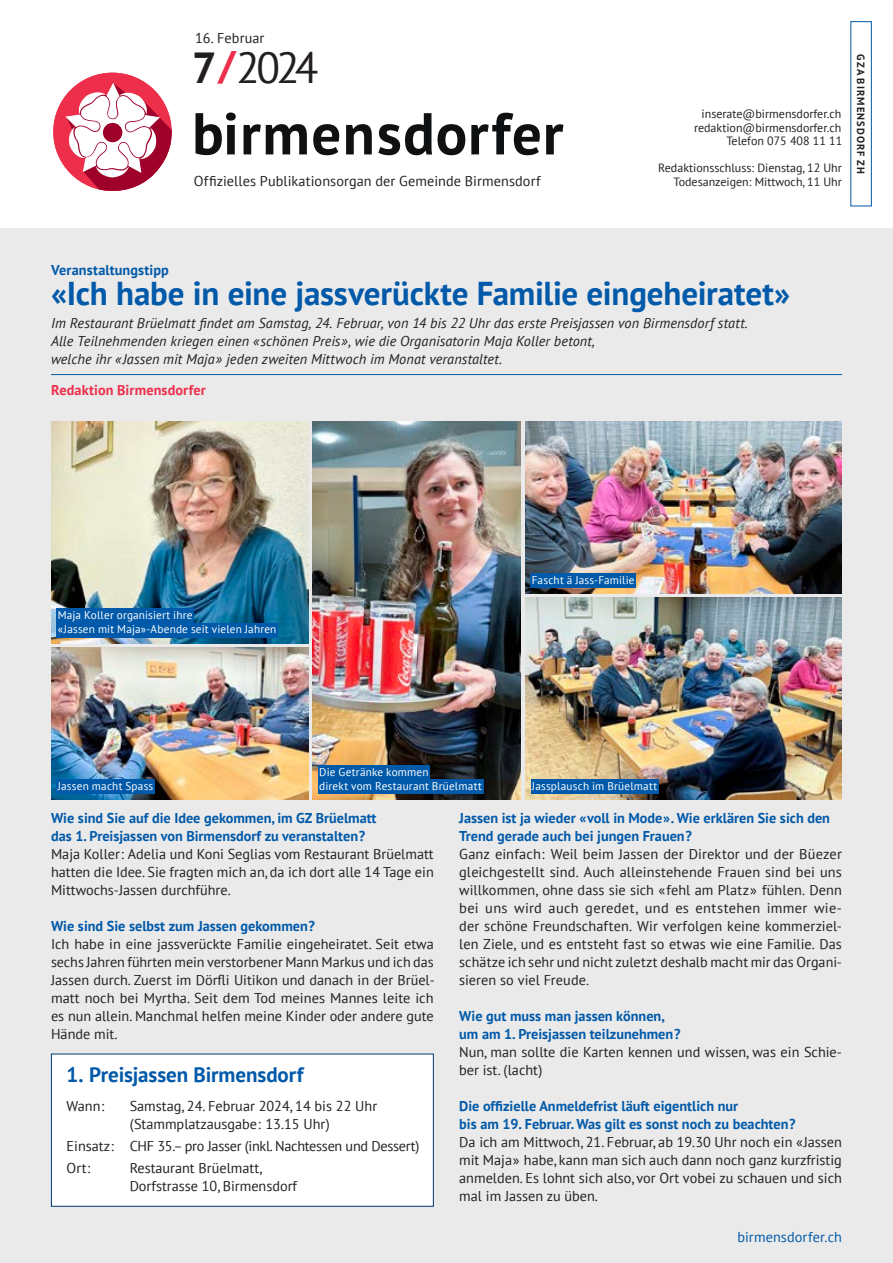
<style>
.page{position:relative;width:893px;height:1263px;background:#eaeaea}
.page>*{position:absolute;margin:0;border:0;box-sizing:border-box;transform-origin:0 0}
.t1{font:43.35px "PT Sans";color:#231f20}
.t2{font:700 33px "PT Sans";letter-spacing:-.005em;color:#0159a9}
.t3{font:700 21px "PT Sans";letter-spacing:-.005em;color:#0159a9}
.t4{font:14.25px/18px "PT Sans";color:#231f20;text-align:justify}
.t5{font:700 14.25px/18px "PT Sans";color:#0159a9}
.t6{font:italic 14.25px/18px "PT Sans";letter-spacing:.005em;color:#231f20}
.t7{font:14.25px/22.2px "PT Sans";letter-spacing:-.02em;color:#231f20}
.t8{font:700 14.25px "PT Sans";letter-spacing:.01em;color:#ee2f4c}
.t9{font:14.25px "PT Sans";letter-spacing:.005em;color:#0159a9}
.t10{font:12px/13.5px "PT Sans";color:#231f20;text-align:right}
.t11{font:11.25px/14.2px "PT Sans";letter-spacing:.015em;color:#fff}
.t12{font:700 10.5px "PT Sans";letter-spacing:.1em;color:#231f20}
.s1{font-weight:700}
.s2{font-weight:700;color:#ee2f4c}
</style>
<div class="page">
<div style="left:0;top:0;width:893px;height:228px;background:#fff"></div>
<div style="left:850px;top:21px;width:22px;height:185px;border:1px solid #0159a9"></div>
<svg style="left:196px;top:113px;width:40px;height:42px"></svg>
<svg style="left:244px;top:124px;width:63px;height:30px"></svg>
<svg style="left:313px;top:124px;width:26px;height:31px"></svg>
<svg style="left:346px;top:124px;width:26px;height:30px"></svg>
<svg style="left:378px;top:113px;width:54px;height:42px"></svg>
<svg style="left:438px;top:124px;width:27px;height:31px"></svg>
<svg style="left:471px;top:113px;width:69px;height:42px"></svg>
<svg style="left:546px;top:124px;width:17px;height:30px"></svg>
<div style="left:53px;top:73px;width:119px;height:118px;background:#ee2f4c;border-radius:50%"></div>
<svg style="left:66px;top:82px;width:106px;height:109px"></svg>
<hr style="left:51px;top:374px;width:791px;height:1px;background:#0159a9">
<div style="left:51px;top:1054px;width:382px;height:152px;background:#fff"></div>
<img style="left:51px;top:421px;width:257px;height:222px">
<img style="left:312px;top:421px;width:209px;height:378px">
<img style="left:525px;top:421px;width:317px;height:173px">
<img style="left:525px;top:598px;width:317px;height:201px">
<img style="left:51px;top:647px;width:257px;height:152px">
<div style="left:57px;top:608px;width:137px;height:15px;background:#0159a9"></div>
<div style="left:57px;top:623px;width:221px;height:14px;background:#0159a9"></div>
<div style="left:318px;top:765px;width:112px;height:15px;background:#0159a9"></div>
<div style="left:318px;top:779px;width:165px;height:15px;background:#0159a9"></div>
<div style="left:531px;top:573px;width:105px;height:15px;background:#0159a9"></div>
<div style="left:531px;top:779px;width:127px;height:15px;background:#0159a9"></div>
<div style="left:57px;top:779px;width:98px;height:15px;background:#0159a9"></div>
<p class="t4" style="left:195px;top:28px;width:71px">16. Februar</p>
<h1 class="t1" style="left:192px;top:40px;width:128px"><span class="s1">7</span><span class="s2">/</span>2024</h1>
<p class="t10" style="left:694px;top:107px;width:150px">inserate@birmensdorfer.ch redaktion@birmensdorfer.ch<br>Telefon 075 408 11 11</p>
<p class="t10" style="left:658px;top:161px;width:185px">Redaktionsschluss: Dienstag, 12 Uhr</p>
<p class="t4" style="left:194px;top:171px;width:348px">Offizielles Publikationsorgan der Gemeinde Birmensdorf</p>
<p class="t10" style="left:674px;top:175px;width:170px">Todesanzeigen: Mittwoch, 11 Uhr</p>
<p class="t12" style="left:868px;top:54px;width:121px;rotate:90deg">GZA BIRMENSDORF ZH</p>
<p class="t5" style="left:51px;top:261px;width:119px">Veranstaltungstipp</p>
<h2 class="t2" style="left:51px;top:272px;width:741px">«Ich habe in eine jassverückte Familie eingeheiratet»</h2>
<p class="t6" style="left:51px;top:313px;width:698px">Im Restaurant Brüelmatt findet am Samstag, 24. Februar, von 14 bis 22 Uhr das erste Preisjassen von Birmensdorf statt.<br>Alle Teilnehmenden kriegen einen «schönen Preis», wie die Organisatorin Maja Koller betont,<br>welche ihr «Jassen mit Maja» jeden zweiten Mittwoch im Monat veranstaltet.</p>
<p class="t8" style="left:51px;top:381px;width:156px">Redaktion Birmensdorfer</p>
<p class="t11" style="left:58px;top:608px;width:220px">Maja Koller organisiert ihre<br>«Jassen mit Maja»-Abende seit vielen Jahren</p>
<p class="t11" style="left:532px;top:573px;width:104px">Fascht ä Jass-Familie</p>
<p class="t11" style="left:319px;top:764px;width:164px">Die Getränke kommen<br>direkt vom Restaurant Brüelmatt</p>
<p class="t11" style="left:58px;top:778px;width:97px">Jassen macht Spass</p>
<p class="t11" style="left:532px;top:778px;width:127px">Jassplausch im Brüelmatt</p>
<p class="t5" style="left:51px;top:809px;width:327px">Wie sind Sie auf die Idee gekommen, im GZ Brüelmatt das 1. Preisjassen von Birmensdorf zu veranstalten?</p>
<p class="t4" style="left:51px;top:845px;width:384px">Maja Koller: Adelia und Koni Seglias vom Restaurant Brüelmatt hatten die Idee. Sie fragten mich an, da ich dort alle 14 Tage ein Mittwochs-Jassen durchführe.</p>
<p class="t5" style="left:51px;top:917px;width:265px">Wie sind Sie selbst zum Jassen gekommen?</p>
<p class="t4" style="left:51px;top:935px;width:385px">Ich habe in eine jassverückte Familie eingeheiratet. Seit etwa sechs Jahren führten mein verstorbener Mann Markus und ich das Jassen durch. Zuerst im Dörfli Uitikon und danach in der Brüel&shy;matt noch bei Myrtha. Seit dem Tod meines Mannes leite ich es nun allein. Manchmal helfen meine Kinder oder andere gute Hände mit.</p>
<h3 class="t3" style="left:67px;top:1061px;width:238px">1. Preisjassen Birmensdorf</h3>
<p class="t4" style="left:67px;top:1096px;width:39px">Wann:</p>
<p class="t4" style="left:130px;top:1096px;width:249px">Samstag, 24. Februar 2024, 14 bis 22 Uhr (Stammplatzausgabe: 13.15 Uhr)</p>
<p class="t7" style="left:67px;top:1134px;width:354px">Einsatz: CHF 35.– pro Jasser (inkl. Nachtessen und Dessert)<br>Ort:</p>
<p class="t4" style="left:130px;top:1159px;width:169px">Restaurant Brüelmatt,<br>Dorfstrasse 10, Birmensdorf</p>
<p class="t5" style="left:459px;top:809px;width:372px">Jassen ist ja wieder «voll in Mode». Wie erklären Sie sich den<br>Trend gerade auch bei jungen Frauen?</p>
<p class="t4" style="left:459px;top:845px;width:384px">Ganz einfach: Weil beim Jassen der Direktor und der Büezer gleichgestellt sind. Auch alleinstehende Frauen sind bei uns willkommen, ohne dass sie sich «fehl am Platz» fühlen. Denn bei uns wird auch geredet, und es entstehen immer wie&shy;der schöne Freundschaften. Wir verfolgen keine kommerziel&shy;len Ziele, und es entsteht fast so etwas wie eine Familie. Das schätze ich sehr und nicht zuletzt deshalb macht mir das Organi&shy;sieren so viel Freude.</p>
<p class="t5" style="left:459px;top:1007px;width:223px">Wie gut muss man jassen können, um am 1. Preisjassen teilzunehmen?</p>
<p class="t4" style="left:459px;top:1043px;width:384px">Nun, man sollte die Karten kennen und wissen, was ein Schie&shy;ber ist. (lacht)</p>
<p class="t5" style="left:459px;top:1097px;width:338px">Die offizielle Anmeldefrist läuft eigentlich nur<br>bis am 19. Februar. Was gilt es sonst noch zu beachten?</p>
<p class="t4" style="left:459px;top:1133px;width:384px">Da ich am Mittwoch, 21. Februar, ab 19.30 Uhr noch ein «Jassen mit Maja» habe, kann man sich auch dann noch ganz kurzfristig anmelden. Es lohnt sich also, vor Ort vobei zu schauen und sich mal im Jassen zu üben.</p>
<p class="t9" style="left:737px;top:1227px;width:106px">birmensdorfer.ch</p>
</div>
